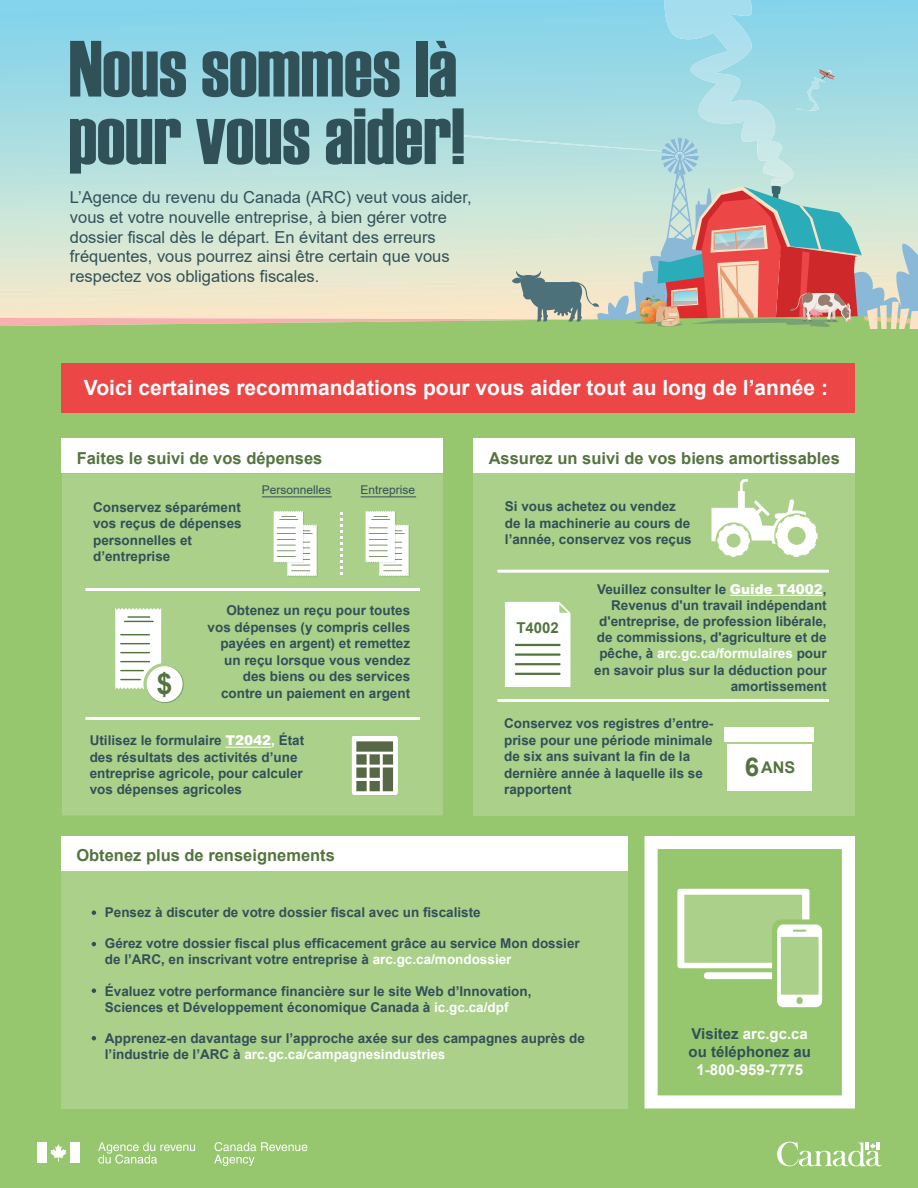
<style>
.page{position:relative;width:918px;height:1188px;background:#fff}
.page>*{position:absolute;margin:0;border:0;box-sizing:border-box;transform-origin:0 0}
.t1{font:79.5px/67.5px "Haettenschweiler";color:#315158}
.t2{font:700 28.95px "Arial";color:#54743e}
.t3{font:700 21px "Arial";color:#fff}
.t4{font:16.5px/19.8px "Arial";color:#315158}
.t5{font:700 16.5px "Arial";color:#54743e}
.t6{font:700 16.2px "Arial";color:#54743e}
.t7{font:700 15px/18px "Arial";color:#315158}
.t8{font:700 15px "Arial";color:#fff}
.t9{font:700 15px "Arial";color:#54743e}
.t10{font:700 13.5px/16.5px "Arial";color:#315158}
.t11{font:12px "Arial";color:#315158}
.s1{font-weight:900;color:#fff}
.s2{color:#fff}
.s3{font-size:25.95px}
</style>
<div class="page">
<svg style="left:0;top:0;width:918px;height:330px"></svg>
<div style="left:0;top:330px;width:918px;height:858px;background:#96c66d"></div>
<svg style="left:777px;top:1141px;width:105px;height:26px"></svg>
<svg style="left:645px;top:836px;width:210px;height:272px"></svg>
<div style="left:62px;top:871px;width:566px;height:237px;background:#abd08a"></div>
<div style="left:62px;top:363px;width:793px;height:49px;background:#ec4646"></div>
<div style="left:62px;top:438px;width:381px;height:35px;background:#fff"></div>
<div style="left:62px;top:473px;width:381px;height:343px;background:#abd08a"></div>
<hr style="left:226px;top:747px;width:45px;height:1px;background:#fff">
<svg style="left:274px;top:511px;width:44px;height:66px"></svg>
<svg style="left:366px;top:511px;width:44px;height:66px"></svg>
<svg style="left:340px;top:512px;width:3px;height:66px"></svg>
<hr style="left:85px;top:588px;width:335px;height:3px;background:#fff">
<hr style="left:85px;top:717px;width:335px;height:3px;background:#fff">
<div style="left:62px;top:836px;width:566px;height:35px;background:#fff"></div>
<svg style="left:147px;top:666px;width:37px;height:37px"></svg>
<div style="left:147px;top:666px;width:36px;height:36px;background:#fff;border-radius:50%"></div>
<svg style="left:115px;top:608px;width:46px;height:81px"></svg>
<div style="left:474px;top:438px;width:381px;height:35px;background:#fff"></div>
<div style="left:474px;top:473px;width:381px;height:343px;background:#abd08a"></div>
<hr style="left:730px;top:595px;width:93px;height:1px;background:#fff">
<hr style="left:497px;top:570px;width:332px;height:3px;background:#fff">
<hr style="left:497px;top:699px;width:332px;height:3px;background:#fff">
<div style="left:724px;top:727px;width:90px;height:15px;background:#fff"></div>
<div style="left:727px;top:744px;width:84px;height:47px;background:#fff"></div>
<div style="left:505px;top:602px;width:65px;height:85px;background:#fff"></div>
<hr style="left:515px;top:644px;width:46px;height:2px;background:#54743e">
<hr style="left:515px;top:653px;width:46px;height:3px;background:#54743e">
<hr style="left:515px;top:663px;width:46px;height:2px;background:#54743e">
<hr style="left:515px;top:673px;width:46px;height:2px;background:#54743e">
<svg style="left:351px;top:736px;width:47px;height:59px"></svg>
<svg style="left:712px;top:479px;width:106px;height:78px"></svg>
<svg style="left:677px;top:889px;width:145px;height:118px"></svg>
<svg style="left:92px;top:910px;width:4px;height:5px"></svg>
<svg style="left:92px;top:942px;width:4px;height:4px"></svg>
<svg style="left:92px;top:988px;width:4px;height:5px"></svg>
<svg style="left:92px;top:1036px;width:4px;height:4px"></svg>
<hr style="left:262px;top:496px;width:70px;height:1px;background:#315158">
<hr style="left:361px;top:496px;width:55px;height:1px;background:#315158">
<div style="left:37px;top:1142px;width:10px;height:21px;background:#fff"></div>
<svg style="left:50px;top:1144px;width:17px;height:18px"></svg>
<div style="left:70px;top:1142px;width:9px;height:21px;background:#fff"></div>
<svg style="left:98px;top:1142px;width:97px;height:22px"></svg>
<svg style="left:214px;top:1142px;width:93px;height:24px"></svg>
<h1 class="t1" style="left:69px;top:35px;width:397px">Nous sommes là pour vous aider!</h1>
<p class="t4" style="left:70px;top:187px;width:403px">L’Agence du revenu du Canada (ARC) veut vous aider, vous et votre nouvelle entreprise, à bien gérer votre dossier fiscal dès le départ. En évitant des erreurs fréquentes, vous pourrez ainsi être certain que vous respectez vos obligations fiscales.</p>
<h3 class="t3" style="left:84px;top:372px;width:746px">Voici certaines recommandations pour vous aider tout au long de l’année :</h3>
<p class="t5" style="left:77px;top:446px;width:247px">Faites le suivi de vos dépenses</p>
<p class="t10" style="left:93px;top:499px;width:150px">Conservez séparément vos reçus de dépenses personnelles et d’entreprise</p>
<p class="t11" style="left:262px;top:481px;width:71px">Personnelles</p>
<p class="t11" style="left:361px;top:481px;width:56px">Entreprise</p>
<p class="t10" style="left:208px;top:602px;width:204px;text-align:right">Obtenez un reçu pour toutes vos dépenses (y compris celles payées en argent) et remettez un reçu lorsque vous vendez des biens ou des services contre un paiement en argent</p>
<p class="t10" style="left:90px;top:733px;width:216px">Utilisez le formulaire <span class="s1">T2042</span><span class="s2">,</span> État des résultats des activités d’une entreprise agricole, pour calculer vos dépenses agricoles</p>
<h2 class="t2" style="left:156px;top:664px;width:18px">$</h2>
<p class="t5" style="left:76px;top:844px;width:260px">Obtenez plus de renseignements</p>
<p class="t5" style="left:489px;top:446px;width:353px">Assurez un suivi de vos biens amortissables</p>
<p class="t10" style="left:505px;top:498px;width:188px">Si vous achetez ou vendez de la machinerie au cours de l’année, conservez vos reçus</p>
<p class="t9" style="left:516px;top:617px;width:44px">T4002</p>
<p class="t10" style="left:594px;top:581px;width:234px;text-align:right">Veuillez consulter le <span class="s1">Guide T4002</span>, Revenus d'un travail indépendant d'entreprise, de profession libérale, de commissions, d'agriculture et de pêche, à <span class="s2">arc.gc.ca/formulaires</span> pour en savoir plus sur la déduction pour amortissement</p>
<p class="t10" style="left:504px;top:715px;width:211px">Conservez vos registres d’entre&shy;prise pour une période minimale de six ans suivant la fin de la dernière année à laquelle ils se rapportent</p>
<p class="t6" style="left:745px;top:756px;width:52px"><span class="s3">6</span>ANS</p>
<p class="t10" style="left:105px;top:904px;width:377px">Pensez à discuter de votre dossier fiscal avec un fiscaliste</p>
<p class="t10" style="left:105px;top:936px;width:476px">Gérez votre dossier fiscal plus efficacement grâce au service Mon dossier de l’ARC, en inscrivant votre entreprise à <span class="s2">arc.gc.ca/mondossier</span></p>
<p class="t10" style="left:105px;top:983px;width:428px">Évaluez votre performance financière sur le site Web d’Innovation,<br>Sciences et Développement économique Canada à <span class="s2">ic.gc.ca/dpf</span></p>
<p class="t10" style="left:105px;top:1030px;width:482px">Apprenez-en davantage sur l’approche axée sur des campagnes auprès de l’industrie de l’ARC à <span class="s2">arc.gc.ca/campagnesindustries</span></p>
<p class="t7" style="left:689px;top:1025px;width:124px">Visitez <span class="s2">arc.gc.ca </span>ou téléphonez au</p>
<p class="t8" style="left:696px;top:1059px;width:108px">1-800-959-7775</p>
</div>
